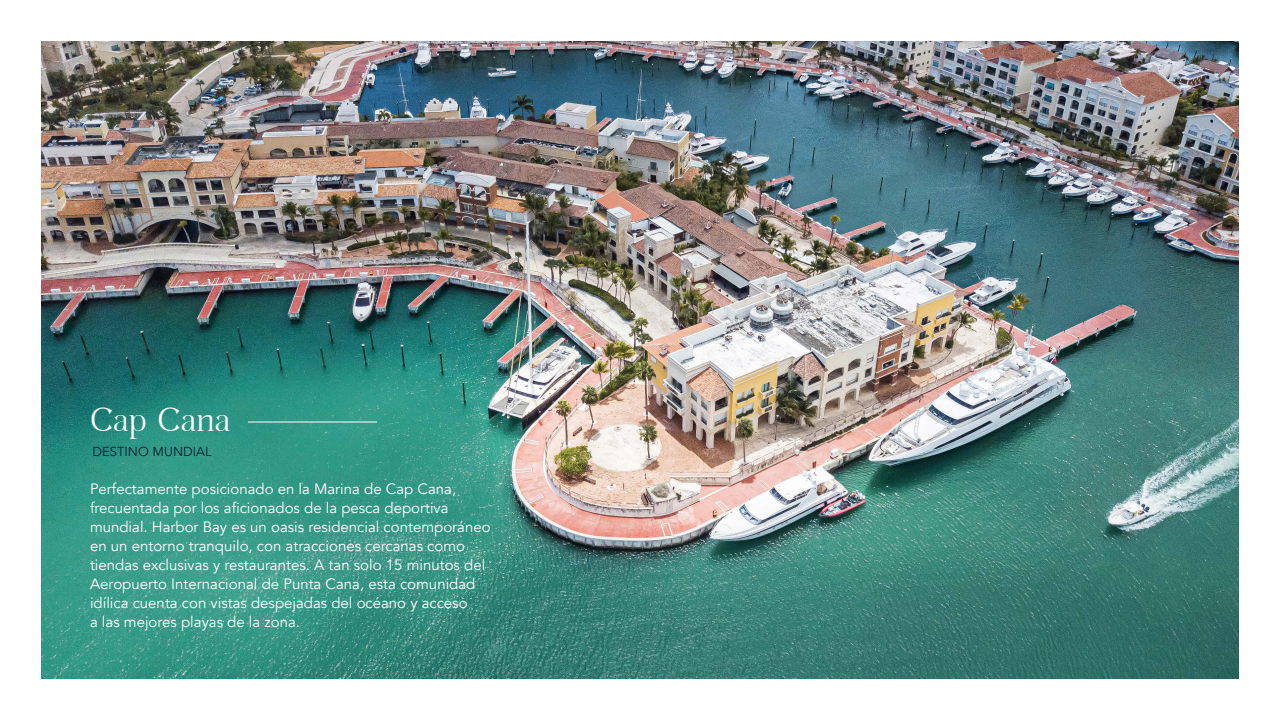
<style>
.page{position:relative;width:1280px;height:720px;background:#fff}
.page>*{position:absolute;margin:0;border:0;box-sizing:border-box;transform-origin:0 0}
.t1{font:32px "Mighty Wings";color:#fff}
.t2{font:15px/19px "Avenir";color:#fff}
.t3{font:13px "Avenir";color:#0b1f34}
</style>
<div class="page">
<img style="left:41px;top:41px;width:1198px;height:638px">
<hr style="left:248px;top:422px;width:129px;height:1px;background:#fff">
<h1 class="t1" style="left:90px;top:402px;width:142px">Cap Cana</h1>
<p class="t3" style="left:92px;top:444px;width:121px">DESTINO MUNDIAL</p>
<p class="t2" style="left:90px;top:480px;width:402px">Perfectamente posicionado en la Marina de Cap Cana, frecuentada por los aficionados de la pesca deportiva mundial. Harbor Bay es un oasis residencial contemporáneo en un entorno tranquilo, con atracciones cercanas como tiendas exclusivas y restaurantes. A tan solo 15 minutos del Aeropuerto Internacional de Punta Cana, esta comunidad idílica cuenta con vistas despejadas del océano y acceso<br>a las mejores playas de la zona.</p>
</div>
